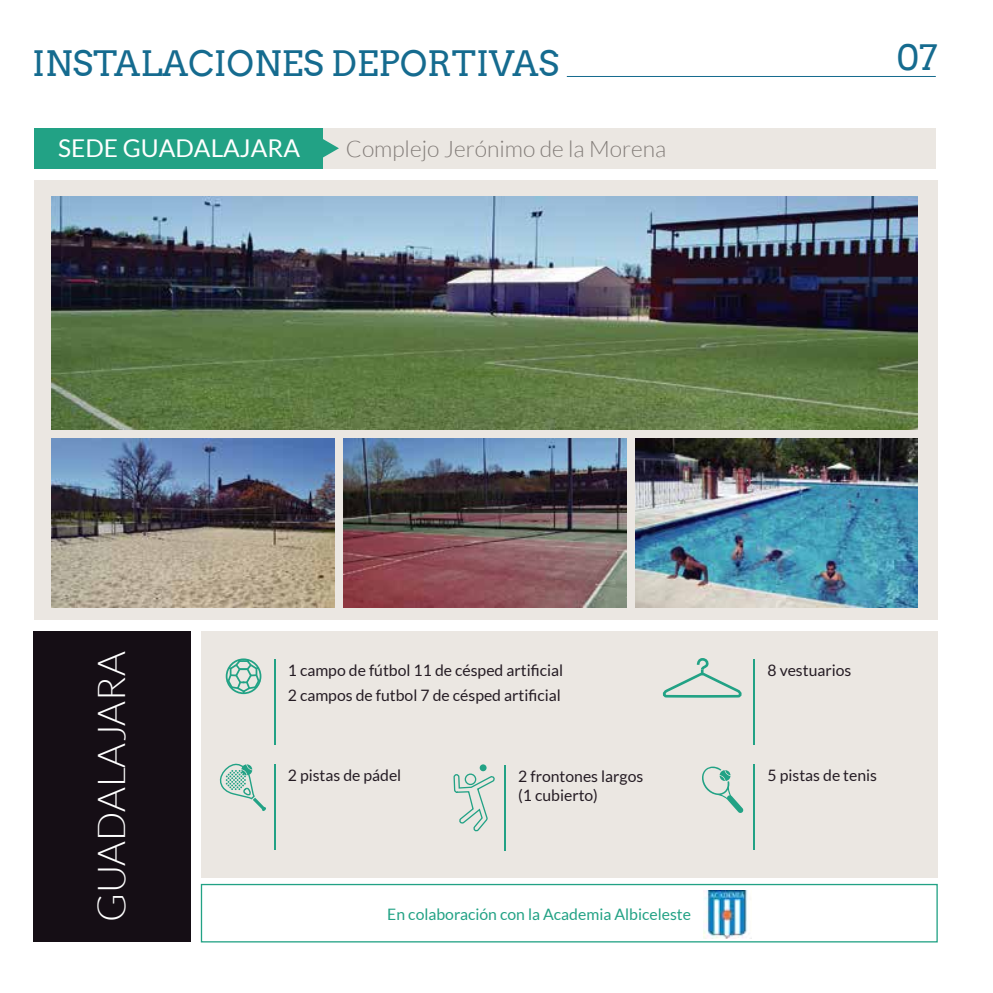
<style>
.page{position:relative;width:993px;height:993px;background:#fff}
.page>*{position:absolute;margin:0;border:0;box-sizing:border-box;transform-origin:0 0}
.t1{font:300 38.5px "Lato";color:#fff}
.t2{font:35px "Arvo";color:#156b8f}
.t3{font:24.5px "Lato";color:#fff}
.t4{font:300 22.75px "Lato";color:#837d79}
.t5{font:15.75px/24.5px "Lato";color:#251c24}
.t6{font:15.75px "Lato";color:#22a285}
</style>
<div class="page">
<div style="left:34px;top:180px;width:902px;height:439px;background:#ebe7e2"></div>
<hr style="left:566px;top:76px;width:369px;height:1px;background:#156b8f">
<div style="left:201px;top:631px;width:736px;height:246px;background:#ebe7e2"></div>
<div style="left:34px;top:631px;width:157px;height:310px;background:#150e15"></div>
<div style="left:305px;top:128px;width:630px;height:40px;background:#ebe7e2"></div>
<hr style="left:753px;top:659px;width:2px;height:85px;background:#22a285">
<svg style="left:662px;top:658px;width:80px;height:40px"></svg>
<div style="left:34px;top:128px;width:288px;height:40px;background:#22a285"></div>
<svg style="left:322px;top:138px;width:17px;height:20px"></svg>
<svg style="left:225px;top:659px;width:37px;height:35px"></svg>
<div style="left:226px;top:658px;width:35px;height:36px;border:2px solid #22a285;border-radius:50%"></div>
<hr style="left:274px;top:659px;width:1px;height:85px;background:#22a285">
<hr style="left:274px;top:764px;width:1px;height:85px;background:#22a285">
<svg style="left:219px;top:763px;width:47px;height:48px"></svg>
<hr style="left:753px;top:764px;width:2px;height:85px;background:#22a285">
<svg style="left:702px;top:766px;width:41px;height:47px"></svg>
<hr style="left:504px;top:764px;width:1px;height:86px;background:#22a285">
<svg style="left:453px;top:764px;width:42px;height:68px"></svg>
<img style="left:51px;top:197px;width:866px;height:233px">
<img style="left:635px;top:438px;width:282px;height:169px">
<img style="left:343px;top:438px;width:283px;height:169px">
<img style="left:51px;top:438px;width:283px;height:169px">
<div style="left:201px;top:883px;width:736px;height:59px;background:#fff;border:1px solid #22a285"></div>
<img style="left:703px;top:890px;width:45px;height:48px">
<h2 class="t2" style="left:32px;top:43px;width:528px">INSTALACIONES DEPORTIVAS</h2>
<h2 class="t2" style="left:896px;top:36px;width:42px">07</h2>
<h3 class="t3" style="left:58px;top:134px;width:243px">SEDE GUADALAJARA</h3>
<h3 class="t4" style="left:346px;top:136px;width:322px">Complejo Jerónimo de la Morena</h3>
<h1 class="t1" style="left:91px;top:921px;width:272px;rotate:-90deg">GUADALAJARA</h1>
<p class="t5" style="left:288px;top:657px;width:277px">1 campo de fútbol 11 de césped artificial<br>2 campos de futbol 7 de césped artificial</p>
<p class="t5" style="left:767px;top:657px;width:85px">8 vestuarios</p>
<p class="t5" style="left:288px;top:762px;width:115px">2 pistas de pádel</p>
<p class="t5" style="left:518px;top:763px;width:127px">2 frontones largos</p>
<p class="t5" style="left:767px;top:762px;width:111px">5 pistas de tenis</p>
<p class="t5" style="left:518px;top:782px;width:81px">(1 cubierto)</p>
<p class="t6" style="left:387px;top:905px;width:305px">En colaboración con la Academia Albiceleste</p>
</div>
